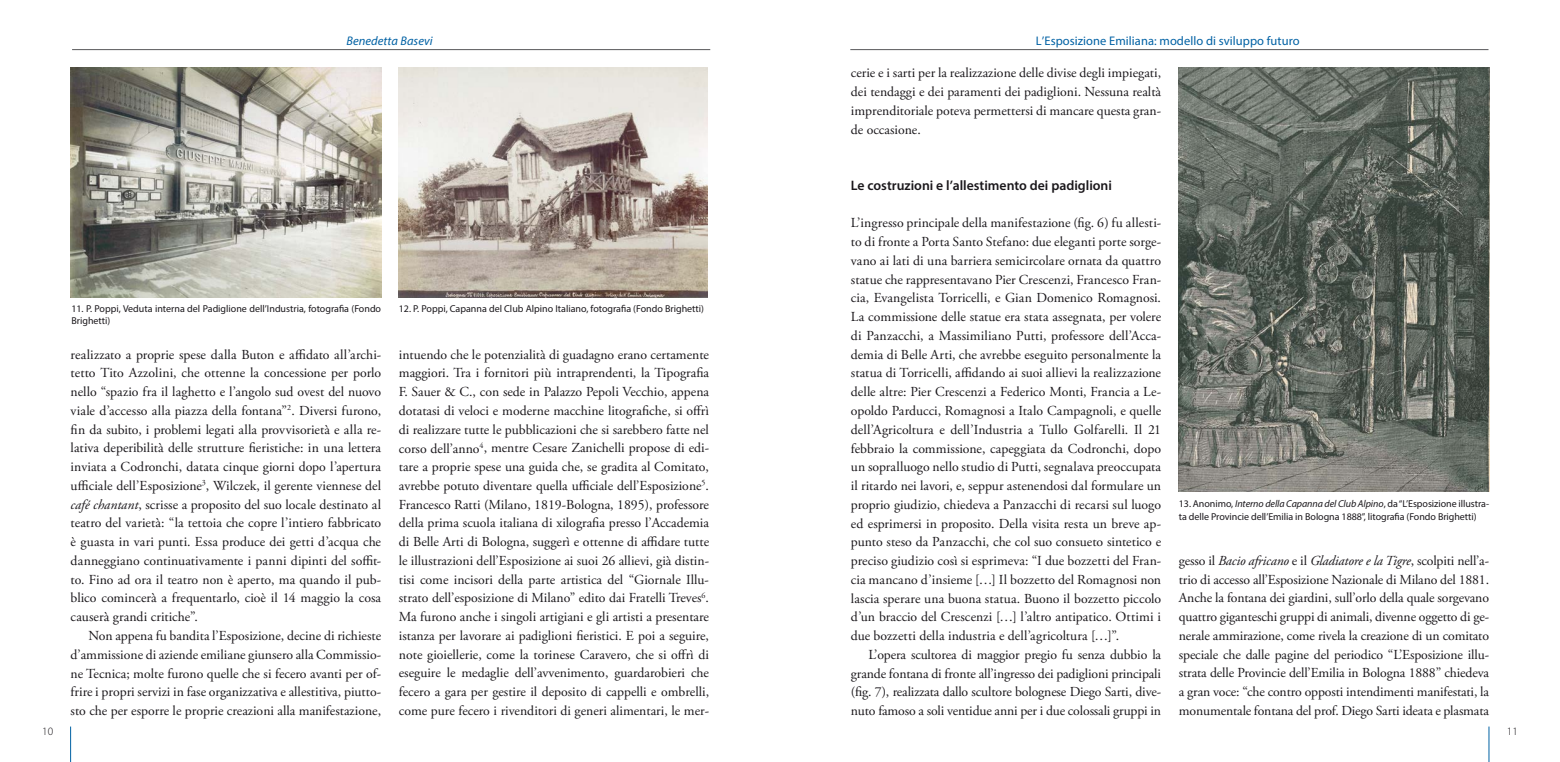
<style>
.page{position:relative;width:1560px;height:762px;background:#fff}
.page>*{position:absolute;margin:0;border:0;box-sizing:border-box;transform-origin:0 0}
.t1{font:13.75px/18.8px "Adobe Garamond Pro";color:#1a171b;text-align:justify}
.t2{font:600 13.75px "Myriad Pro";color:#1a171b}
.t3{font:12.5px "Myriad Pro";letter-spacing:.005em;color:#0061a4}
.t4{font:italic 12.5px "Myriad Pro";letter-spacing:.005em;color:#0061a4}
.t5{font:300 11.25px "Myriad Pro";color:#1a171b}
.t6{font:10px/12.5px "Myriad Pro";letter-spacing:-.005em;color:#1a171b}
.s1{font-style:italic}
</style>
<div class="page">
<hr style="left:72px;top:49px;width:638px;height:1px;background:#57585a">
<hr style="left:850px;top:49px;width:638px;height:1px;background:#57585a">
<hr style="left:70px;top:726px;width:1px;height:36px;background:#0061a4">
<hr style="left:1488px;top:726px;width:1px;height:36px;background:#0061a4">
<img style="left:71px;top:67px;width:310px;height:230px">
<img style="left:399px;top:67px;width:308px;height:230px">
<img style="left:1178px;top:67px;width:310px;height:425px">
<p class="t4" style="left:346px;top:33px;width:88px">Benedetta Basevi</p>
<p class="t3" style="left:1035px;top:33px;width:265px">L’Esposizione Emiliana: modello di sviluppo futuro</p>
<p class="t6" style="left:71px;top:302px;width:311px">11. P. Poppi, Veduta interna del Padiglione dell’Industria, fotografia (Fondo<br>Brighetti)</p>
<p class="t6" style="left:399px;top:302px;width:307px">12. P. Poppi, Capanna del Club Alpino Italiano, fotografia (Fondo Brighetti)</p>
<p class="t1" style="left:71px;top:345px;width:312px">realizzato a proprie spese dalla Buton e affidato all’archi&shy;tetto Tito Azzolini, che ottenne la concessione per porlo nello “spazio fra il laghetto e l’angolo sud ovest del nuovo viale d’accesso alla piazza della fontana”<sup>2</sup>. Diversi furono, fin da subito, i problemi legati alla provvisorietà e alla re&shy;lativa deperibilità delle strutture fieristiche: in una lettera inviata a Codronchi, datata cinque giorni dopo l’apertura ufficiale dell’Esposizione<sup>3</sup>, Wilczek, il gerente viennese del <span class="s1">café chantant</span>, scrisse a proposito del suo locale destinato al teatro del varietà: “la tettoia che copre l’intiero fabbricato è guasta in vari punti. Essa produce dei getti d’acqua che danneggiano continuativamente i panni dipinti del soffit&shy;to. Fino ad ora il teatro non è aperto, ma quando il pub&shy;blico comincerà a frequentarlo, cioè il 14 maggio la cosa causerà grandi critiche”.</p>
<p class="t1" style="left:71px;top:627px;width:312px;text-indent:18px">Non appena fu bandita l’Esposizione, decine di richieste d’ammissione di aziende emiliane giunsero alla Commissio&shy;ne Tecnica; molte furono quelle che si fecero avanti per of&shy;frire i propri servizi in fase organizzativa e allestitiva, piutto&shy;sto che per esporre le proprie creazioni alla manifestazione,</p>
<p class="t1" style="left:399px;top:345px;width:312px">intuendo che le potenzialità di guadagno erano certamente maggiori. Tra i fornitori più intraprendenti, la Tipografia F. Sauer &amp; C., con sede in Palazzo Pepoli Vecchio, appena dotatasi di veloci e moderne macchine litografiche, si offrì di realizzare tutte le pubblicazioni che si sarebbero fatte nel corso dell’anno<sup>4</sup>, mentre Cesare Zanichelli propose di edi&shy;tare a proprie spese una guida che, se gradita al Comitato, avrebbe potuto diventare quella ufficiale dell’Esposizione<sup>5</sup>.<br>Francesco Ratti (Milano, 1819-Bologna, 1895), professore della prima scuola italiana di xilografia presso l’Accademia di Belle Arti di Bologna, suggerì e ottenne di affidare tutte le illustrazioni dell’Esposizione ai suoi 26 allievi, già distin&shy;tisi come incisori della parte artistica del “Giornale Illu&shy;strato dell’esposizione di Milano” edito dai Fratelli Treves<sup>6</sup>.<br>Ma furono anche i singoli artigiani e gli artisti a presentare istanza per lavorare ai padiglioni fieristici. E poi a seguire, note gioiellerie, come la torinese Caravero, che si offrì di eseguire le medaglie dell’avvenimento, guardarobieri che fecero a gara per gestire il deposito di cappelli e ombrelli, come pure fecero i rivenditori di generi alimentari, le mer-</p>
<p class="t1" style="left:850px;top:64px;width:312px">cerie e i sarti per la realizzazione delle divise degli impiegati, dei tendaggi e dei paramenti dei padiglioni. Nessuna realtà imprenditoriale poteva permettersi di mancare questa gran&shy;de occasione.</p>
<p class="t2" style="left:850px;top:176px;width:262px">Le costruzioni e l’allestimento dei padiglioni</p>
<p class="t1" style="left:850px;top:214px;width:312px">L’ingresso principale della manifestazione (fig. 6) fu allesti&shy;to di fronte a Porta Santo Stefano: due eleganti porte sorge&shy;vano ai lati di una barriera semicircolare ornata da quattro statue che rappresentavano Pier Crescenzi, Francesco Fran&shy;cia, Evangelista Torricelli, e Gian Domenico Romagnosi.<br>La commissione delle statue era stata assegnata, per volere di Panzacchi, a Massimiliano Putti, professore dell’Acca&shy;demia di Belle Arti, che avrebbe eseguito personalmente la statua di Torricelli, affidando ai suoi allievi la realizzazione delle altre: Pier Crescenzi a Federico Monti, Francia a Le&shy;opoldo Parducci, Romagnosi a Italo Campagnoli, e quelle dell’Agricoltura e dell’Industria a Tullo Golfarelli. Il 21 febbraio la commissione, capeggiata da Codronchi, dopo un sopralluogo nello studio di Putti, segnalava preoccupata il ritardo nei lavori, e, seppur astenendosi dal formulare un proprio giudizio, chiedeva a Panzacchi di recarsi sul luogo ed esprimersi in proposito. Della visita resta un breve ap&shy;punto steso da Panzacchi, che col suo consueto sintetico e preciso giudizio così si esprimeva: “I due bozzetti del Fran&shy;cia mancano d’insieme […] Il bozzetto del Romagnosi non lascia sperare una buona statua. Buono il bozzetto piccolo d’un braccio del Crescenzi […] l’altro antipatico. Ottimi i due bozzetti della industria e dell’agricoltura […]”.</p>
<p class="t1" style="left:850px;top:645px;width:312px;text-indent:18px">L’opera scultorea di maggior pregio fu senza dubbio la grande fontana di fronte all’ingresso dei padiglioni principali (fig. 7), realizzata dallo scultore bolognese Diego Sarti, dive&shy;nuto famoso a soli ventidue anni per i due colossali gruppi in</p>
<p class="t6" style="left:1178px;top:497px;width:312px">13. Anonimo, <span class="s1">Interno della Capanna del Club Alpino</span>, da “L’Esposizione illustra&shy;ta delle Provincie dell’Emilia in Bologna 1888”, litografia (Fondo Brighetti)</p>
<p class="t1" style="left:1178px;top:551px;width:312px">gesso il <span class="s1">Bacio africano</span> e il <span class="s1">Gladiatore e la Tigre</span>, scolpiti nell’a&shy;trio di accesso all’Esposizione Nazionale di Milano del 1881.<br>Anche la fontana dei giardini, sull’orlo della quale sorgevano quattro giganteschi gruppi di animali, divenne oggetto di ge&shy;nerale ammirazione, come rivela la creazione di un comitato speciale che dalle pagine del periodico “L’Esposizione illu&shy;strata delle Provincie dell’Emilia in Bologna 1888” chiedeva a gran voce: “che contro opposti intendimenti manifestati, la monumentale fontana del prof. Diego Sarti ideata e plasmata</p>
<p class="t5" style="left:42px;top:725px;width:12px">10</p>
<p class="t5" style="left:1506px;top:725px;width:12px">11</p>
</div>
